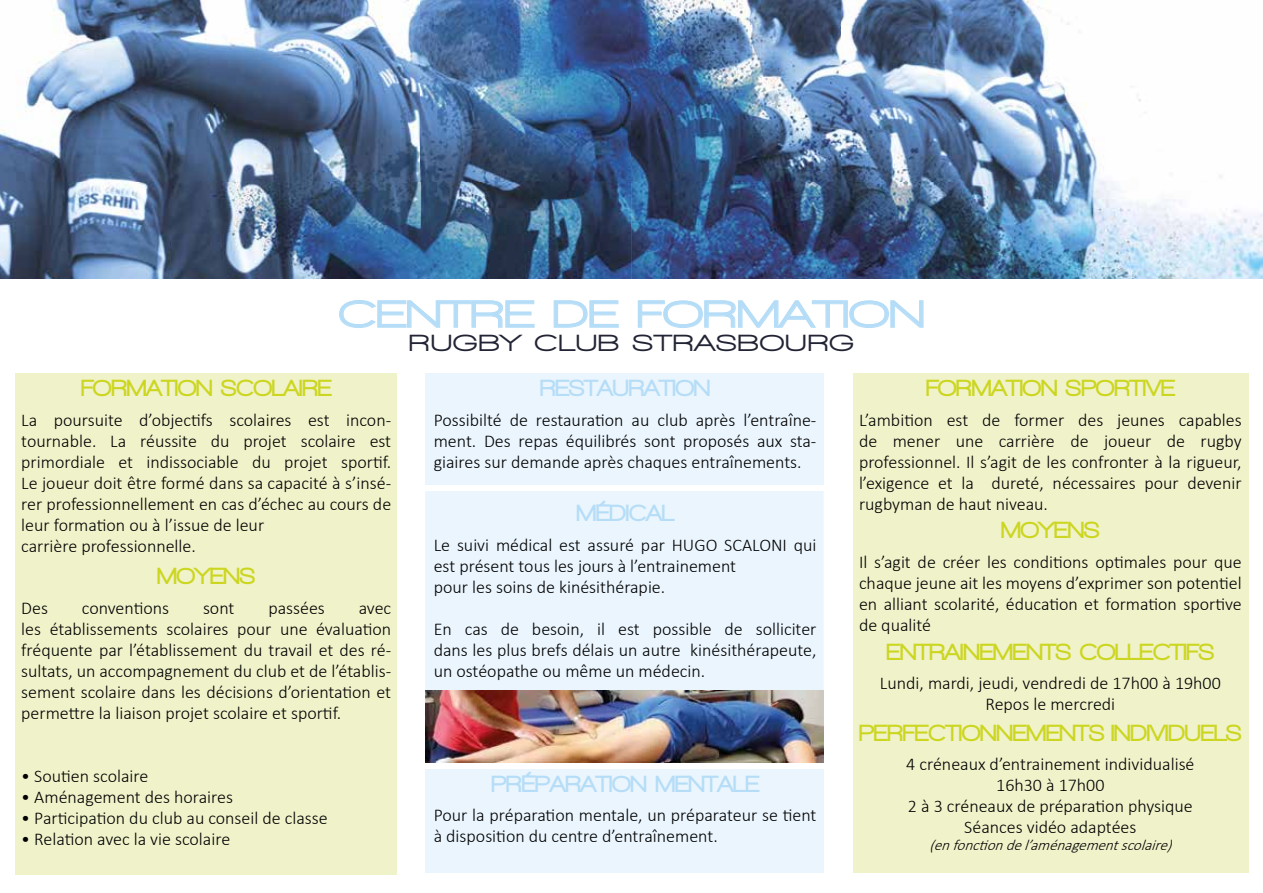
<style>
.page{position:relative;width:1263px;height:893px;background:#fff}
.page>*{position:absolute;margin:0;border:0;box-sizing:border-box;transform-origin:0 0}
.t1{font:900 39px "Walkway Expand";color:#b5ddf7}
.t2{font:900 24px "Walkway";color:#ccd621}
.t3{font:900 24px "Walkway";color:#b5ddf7}
.t4{font:900 24px "Walkway Expand";letter-spacing:.04em;color:#222435}
.t5{font:300 18px/21px "Calibri";color:#000;text-align:justify}
.t6{font:italic 300 15px "Calibri";color:#000}
</style>
<div class="page">
<div style="left:16px;top:364px;width:381px;height:510px;background:#f0f3ca"></div>
<div style="left:853px;top:364px;width:396px;height:509px;background:#f0f3ca"></div>
<div style="left:425px;top:364px;width:398px;height:120px;background:#eaf5fd"></div>
<div style="left:425px;top:491px;width:398px;height:269px;background:#eaf5fd"></div>
<div style="left:425px;top:769px;width:398px;height:104px;background:#eaf5fd"></div>
<img style="left:0;top:0;width:1263px;height:279px">
<img style="left:426px;top:690px;width:397px;height:72px">
<div style="left:0;top:360px;width:1263px;height:12px;background:#fff"></div>
<svg style="left:339px;top:300px;width:196px;height:28px"></svg>
<svg style="left:553px;top:300px;width:66px;height:28px"></svg>
<svg style="left:637px;top:300px;width:287px;height:28px"></svg>
<h1 class="t1" style="left:338px;top:293px;width:588px">CENTRE DE FORMATION</h1>
<h2 class="t4" style="left:409px;top:330px;width:446px">RUGBY CLUB STRASBOURG</h2>
<h2 class="t2" style="left:81px;top:375px;width:252px">FORMATION SCOLAIRE</h2>
<p class="t5" style="left:21px;top:409px;width:371px;text-align:left">La poursuite d’objectifs scolaires est incon&shy;tournable. La réussite du projet scolaire est primordiale et indissociable du projet sportif.<br>Le joueur doit être formé dans sa capacité à s’insé&shy;rer professionnellement en cas d’échec au cours de leur formation ou à l’issue de leur<br>carrière professionnelle.</p>
<h2 class="t2" style="left:157px;top:563px;width:100px">MOYENS</h2>
<p class="t5" style="left:21px;top:597px;width:28px">Des</p>
<p class="t5" style="left:82px;top:597px;width:89px">conventions</p>
<p class="t5" style="left:203px;top:597px;width:33px">sont</p>
<p class="t5" style="left:268px;top:597px;width:58px">passées</p>
<p class="t5" style="left:21px;top:597px;width:371px;text-indent:337px">avec les établissements scolaires pour une évaluation fréquente par l’établissement du travail et des ré&shy;sultats, un accompagnement du club et de l’établis&shy;sement scolaire dans les décisions d’orientation et permettre la liaison projet scolaire et sportif.</p>
<p class="t5" style="left:21px;top:765px;width:129px">• Soutien scolaire</p>
<p class="t5" style="left:21px;top:786px;width:213px">• Aménagement des horaires</p>
<p class="t5" style="left:21px;top:807px;width:308px">• Participation du club au conseil de classe</p>
<p class="t5" style="left:21px;top:828px;width:210px">• Relation avec la vie scolaire</p>
<h2 class="t3" style="left:540px;top:375px;width:172px">RESTAURATION</h2>
<p class="t5" style="left:434px;top:409px;width:384px">Possibilté de restauration au club après l’entraîne&shy;ment. Des repas équilibrés sont proposés aux sta&shy;giaires sur demande après chaques entraînements.</p>
<h2 class="t3" style="left:576px;top:500px;width:99px">MÉDICAL</h2>
<p class="t5" style="left:434px;top:534px;width:384px;text-align:left">Le suivi médical est assuré par HUGO SCALONI qui est présent tous les jours à l’entrainement<br>pour les soins de kinésithérapie.</p>
<p class="t5" style="left:434px;top:618px;width:384px">En cas de besoin, il est possible de solliciter dans les plus brefs délais un autre kinésithérapeute, un ostéopathe ou même un médecin.</p>
<h2 class="t3" style="left:491px;top:771px;width:269px">PRÉPARATION MENTALE</h2>
<p class="t5" style="left:434px;top:805px;width:384px">Pour la préparation mentale, un préparateur se tient à disposition du centre d’entraînement.</p>
<h2 class="t2" style="left:926px;top:375px;width:250px">FORMATION SPORTIVE</h2>
<p class="t5" style="left:859px;top:409px;width:384px">L’ambition est de former des jeunes capables de mener une carrière de joueur de rugby professionnel. Il s’agit de les confronter à la rigueur, l’exigence et la dureté, nécessaires pour devenir rugbyman de haut niveau.</p>
<h2 class="t2" style="left:1001px;top:517px;width:100px">MOYENS</h2>
<p class="t5" style="left:859px;top:551px;width:384px">Il s’agit de créer les conditions optimales pour que chaque jeune ait les moyens d’exprimer son potentiel en alliant scolarité, éducation et formation sportive de qualité</p>
<h2 class="t2" style="left:887px;top:639px;width:329px">ENTRAINEMENTS COLLECTIFS</h2>
<p class="t5" style="left:880px;top:673px;width:342px;text-align:center">Lundi, mardi, jeudi, vendredi de 17h00 à 19h00<br>Repos le mercredi</p>
<h2 class="t2" style="left:859px;top:720px;width:384px">PERFECTIONNEMENTS INDIVIDUELS</h2>
<p class="t5" style="left:906px;top:754px;width:290px;text-align:center">4 créneaux d’entrainement individualisé<br>16h30 à 17h00<br>2 à 3 créneaux de préparation physique<br>Séances vidéo adaptées</p>
<p class="t6" style="left:929px;top:836px;width:249px">(enfonctiondel’aménagementscolaire)</p>
</div>
